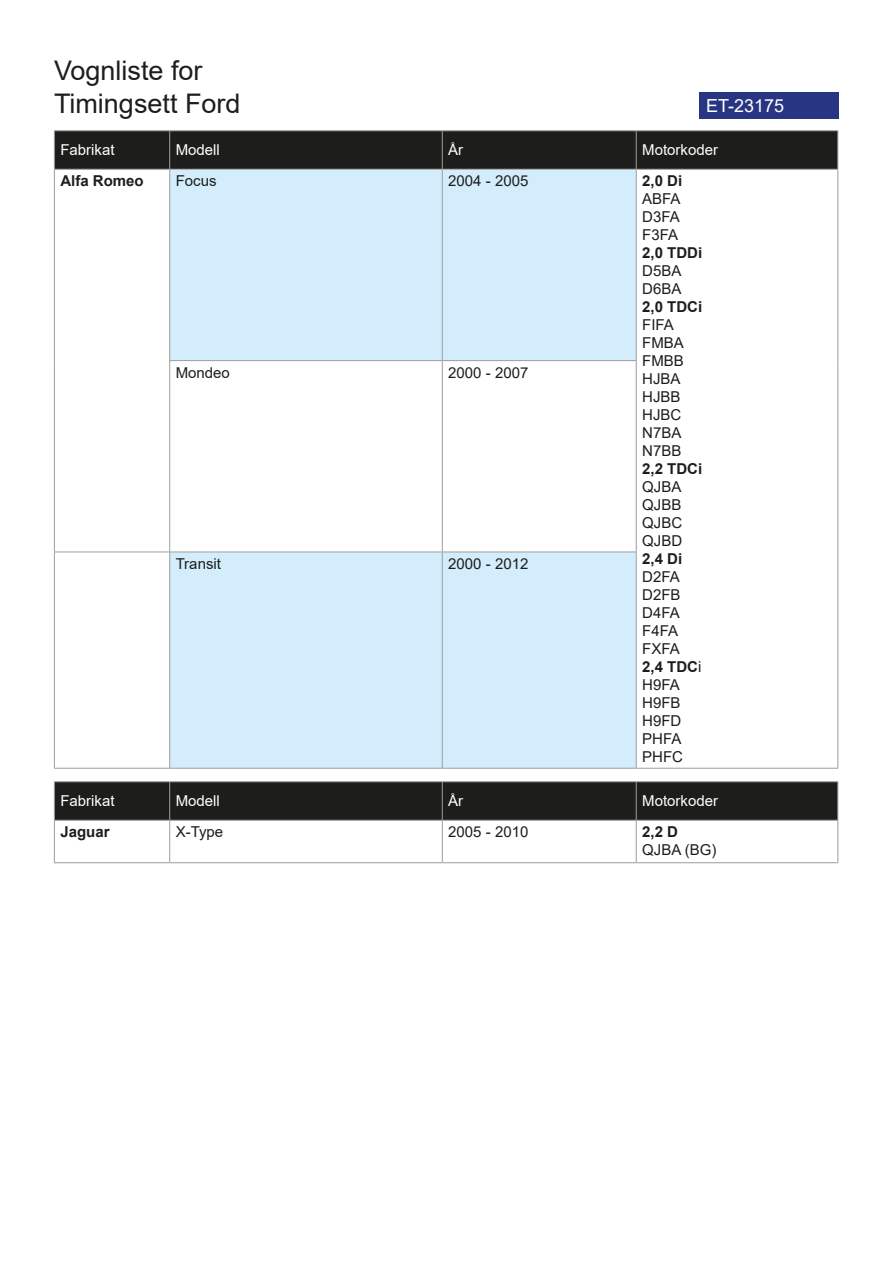
<style>
.page{position:relative;width:893px;height:1263px;background:#fff}
.page>*{position:absolute;margin:0;border:0;box-sizing:border-box;transform-origin:0 0}
.t1{font:27px/32.4px "Arial";color:#1d1d1b}
.t2{font:18px "Arial";color:#fff}
.t3{font:15px/18px "Arial";color:#1d1d1b}
.t4{font:15px "Arial";color:#fff}
.t5{font:700 15px "Arial";color:#1d1d1b}
.s1{font-weight:700}
</style>
<div class="page">
<div style="left:55px;top:782px;width:782px;height:38px;background:#1d1d1b"></div>
<hr style="left:54px;top:781px;width:116px;height:1px;background:#9d9d9c">
<hr style="left:54px;top:782px;width:1px;height:38px;background:#9d9d9c">
<hr style="left:170px;top:781px;width:272px;height:1px;background:#9d9d9c">
<hr style="left:169px;top:782px;width:1px;height:38px;background:#9d9d9c">
<hr style="left:442px;top:781px;width:194px;height:1px;background:#9d9d9c">
<hr style="left:442px;top:782px;width:1px;height:38px;background:#9d9d9c">
<hr style="left:636px;top:781px;width:202px;height:1px;background:#9d9d9c">
<hr style="left:636px;top:782px;width:1px;height:38px;background:#9d9d9c">
<hr style="left:837px;top:782px;width:1px;height:38px;background:#9d9d9c">
<hr style="left:54px;top:820px;width:116px;height:1px;background:#9d9d9c">
<hr style="left:54px;top:820px;width:1px;height:42px;background:#9d9d9c">
<hr style="left:170px;top:820px;width:272px;height:1px;background:#9d9d9c">
<hr style="left:169px;top:820px;width:1px;height:42px;background:#9d9d9c">
<hr style="left:442px;top:820px;width:194px;height:1px;background:#9d9d9c">
<hr style="left:442px;top:820px;width:1px;height:42px;background:#9d9d9c">
<hr style="left:636px;top:820px;width:202px;height:1px;background:#9d9d9c">
<hr style="left:636px;top:820px;width:1px;height:42px;background:#9d9d9c">
<hr style="left:837px;top:820px;width:1px;height:42px;background:#9d9d9c">
<hr style="left:54px;top:862px;width:116px;height:1px;background:#9d9d9c">
<hr style="left:170px;top:862px;width:272px;height:1px;background:#9d9d9c">
<hr style="left:442px;top:862px;width:194px;height:1px;background:#9d9d9c">
<hr style="left:636px;top:862px;width:202px;height:1px;background:#9d9d9c">
<div style="left:55px;top:131px;width:782px;height:38px;background:#1d1d1b"></div>
<svg style="left:170px;top:170px;width:466px;height:598px;fill:#d4edfc"></svg>
<hr style="left:54px;top:130px;width:116px;height:1px;background:#9d9d9c">
<hr style="left:54px;top:131px;width:1px;height:38px;background:#9d9d9c">
<hr style="left:170px;top:130px;width:272px;height:1px;background:#9d9d9c">
<hr style="left:169px;top:131px;width:1px;height:38px;background:#9d9d9c">
<hr style="left:442px;top:130px;width:194px;height:1px;background:#9d9d9c">
<hr style="left:442px;top:131px;width:1px;height:38px;background:#9d9d9c">
<hr style="left:636px;top:130px;width:202px;height:1px;background:#9d9d9c">
<hr style="left:636px;top:131px;width:1px;height:38px;background:#9d9d9c">
<hr style="left:837px;top:131px;width:1px;height:38px;background:#9d9d9c">
<hr style="left:54px;top:169px;width:116px;height:1px;background:#9d9d9c">
<hr style="left:54px;top:170px;width:1px;height:191px;background:#9d9d9c">
<hr style="left:170px;top:169px;width:272px;height:1px;background:#9d9d9c">
<hr style="left:169px;top:170px;width:1px;height:190px;background:#9d9d9c">
<hr style="left:442px;top:169px;width:194px;height:1px;background:#9d9d9c">
<hr style="left:442px;top:170px;width:1px;height:190px;background:#9d9d9c">
<hr style="left:636px;top:169px;width:202px;height:1px;background:#9d9d9c">
<hr style="left:636px;top:170px;width:1px;height:190px;background:#9d9d9c">
<hr style="left:837px;top:170px;width:1px;height:191px;background:#9d9d9c">
<hr style="left:54px;top:361px;width:1px;height:191px;background:#9d9d9c">
<hr style="left:169px;top:360px;width:273px;height:1px;background:#9d9d9c">
<hr style="left:169px;top:361px;width:1px;height:191px;background:#9d9d9c">
<hr style="left:442px;top:360px;width:195px;height:1px;background:#9d9d9c">
<hr style="left:442px;top:361px;width:1px;height:191px;background:#9d9d9c">
<hr style="left:636px;top:361px;width:1px;height:191px;background:#9d9d9c">
<hr style="left:837px;top:361px;width:1px;height:191px;background:#9d9d9c">
<hr style="left:54px;top:552px;width:116px;height:1px;background:#9d9d9c">
<hr style="left:54px;top:552px;width:1px;height:216px;background:#9d9d9c">
<hr style="left:170px;top:552px;width:272px;height:1px;background:#9d9d9c">
<hr style="left:169px;top:552px;width:1px;height:216px;background:#9d9d9c">
<hr style="left:442px;top:552px;width:195px;height:1px;background:#9d9d9c">
<hr style="left:442px;top:552px;width:1px;height:216px;background:#9d9d9c">
<hr style="left:636px;top:552px;width:1px;height:216px;background:#9d9d9c">
<hr style="left:837px;top:552px;width:1px;height:216px;background:#9d9d9c">
<hr style="left:54px;top:768px;width:116px;height:1px;background:#9d9d9c">
<hr style="left:170px;top:768px;width:272px;height:1px;background:#9d9d9c">
<hr style="left:442px;top:768px;width:194px;height:1px;background:#9d9d9c">
<hr style="left:636px;top:768px;width:202px;height:1px;background:#9d9d9c">
<div style="left:700px;top:92px;width:139px;height:27px;background:#283583"></div>
<h1 class="t1" style="left:54px;top:54px;width:188px">Vognliste for<br>Timingsett Ford</h1>
<p class="t2" style="left:706px;top:93px;width:80px">ET-23175</p>
<p class="t4" style="left:60px;top:140px;width:56px">Fabrikat</p>
<p class="t4" style="left:176px;top:140px;width:46px">Modell</p>
<p class="t4" style="left:448px;top:140px;width:17px">År</p>
<p class="t4" style="left:642px;top:140px;width:77px">Motorkoder</p>
<p class="t5" style="left:60px;top:170px;width:85px">Alfa Romeo</p>
<p class="t3" style="left:176px;top:172px;width:42px">Focus</p>
<p class="t3" style="left:448px;top:172px;width:82px">2004 - 2005</p>
<p class="t5" style="left:642px;top:170px;width:42px">2,0 Di</p>
<p class="t3" style="left:642px;top:190px;width:40px;text-align:justify">ABFA D3FA F3FA</p>
<p class="t5" style="left:642px;top:242px;width:62px">2,0 TDDi</p>
<p class="t3" style="left:642px;top:262px;width:41px">D5BA<br>D6BA</p>
<p class="t5" style="left:642px;top:296px;width:62px">2,0 TDCi</p>
<p class="t3" style="left:642px;top:316px;width:43px">FIFA<br>FMBA<br>FMBB<br>HJBA<br>HJBB<br>HJBC<br>N7BA<br>N7BB</p>
<p class="t5" style="left:642px;top:458px;width:62px">2,2 TDCi</p>
<p class="t3" style="left:642px;top:478px;width:42px;text-align:justify">QJBA QJBB QJBC QJBD</p>
<p class="t5" style="left:642px;top:548px;width:42px">2,4 Di</p>
<p class="t3" style="left:642px;top:568px;width:61px">D2FA<br>D2FB<br>D4FA<br>F4FA<br>FXFA<br><span class="s1">2,4 TDC</span>i<br>H9FA<br>H9FB<br>H9FD<br>PHFA<br>PHFC</p>
<p class="t3" style="left:176px;top:363px;width:56px">Mondeo</p>
<p class="t3" style="left:448px;top:363px;width:82px">2000 - 2007</p>
<p class="t3" style="left:176px;top:554px;width:47px">Transit</p>
<p class="t3" style="left:448px;top:554px;width:82px">2000 - 2012</p>
<p class="t4" style="left:60px;top:791px;width:56px">Fabrikat</p>
<p class="t4" style="left:176px;top:791px;width:46px">Modell</p>
<p class="t4" style="left:448px;top:791px;width:17px">År</p>
<p class="t4" style="left:642px;top:791px;width:77px">Motorkoder</p>
<p class="t5" style="left:60px;top:821px;width:51px">Jaguar</p>
<p class="t3" style="left:176px;top:823px;width:49px">X-Type</p>
<p class="t3" style="left:448px;top:823px;width:82px">2005 - 2010</p>
<p class="t5" style="left:642px;top:821px;width:37px">2,2 D</p>
<p class="t3" style="left:642px;top:841px;width:76px">QJBA (BG)</p>
</div>
